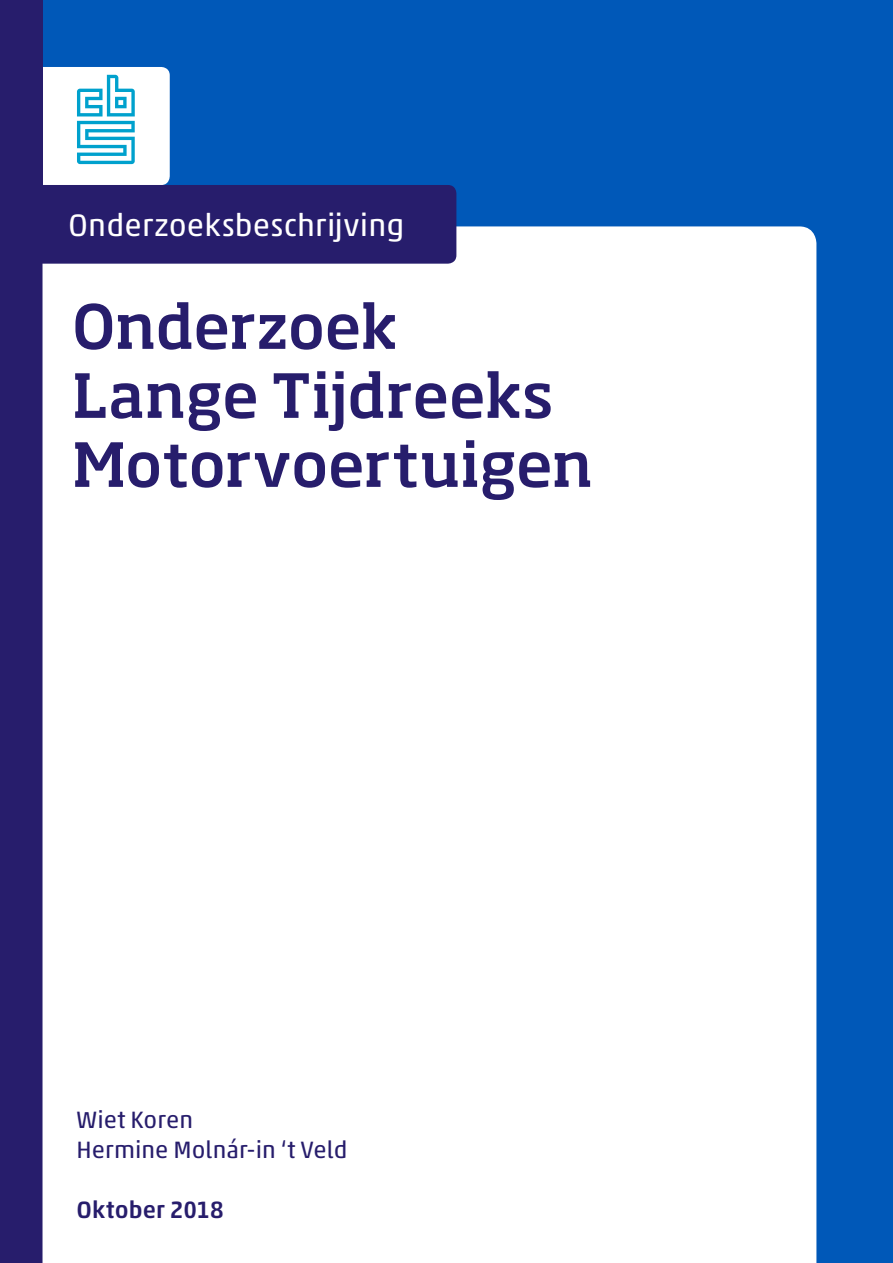
<style>
.page{position:relative;width:893px;height:1263px;background:#0058b8}
.page>*{position:absolute;margin:0;border:0;box-sizing:border-box;transform-origin:0 0}
.t1{font:500 60px/69px "Soho Pro";letter-spacing:-.005em;color:#271d6c}
.t2{font:31.5px "Akko Pro";letter-spacing:.005em;color:#fff}
.t3{font:24px/30px "Akko Pro";letter-spacing:.005em;color:#271d6c}
.t4{font:500 24px "Akko Pro";letter-spacing:.005em;color:#271d6c}
</style>
<div class="page">
<div style="left:0;top:0;width:43px;height:1263px;background:#271d6c"></div>
<div style="left:43px;top:226px;width:773px;height:1037px;background:#fff"></div>
<svg style="left:42px;top:67px;width:414px;height:197px"></svg>
<p class="t2" style="left:68px;top:206px;width:338px">Onderzoeksbeschrijving</p>
<p class="t1" style="left:72px;top:289px;width:522px">Onderzoek<br>Lange Tijdreeks<br>Motorvoertuigen</p>
<p class="t3" style="left:77px;top:1105px;width:272px">Wiet Koren<br>Hermine Molnár-in ‘t Veld</p>
<p class="t4" style="left:77px;top:1195px;width:149px">Oktober 2018</p>
</div>
